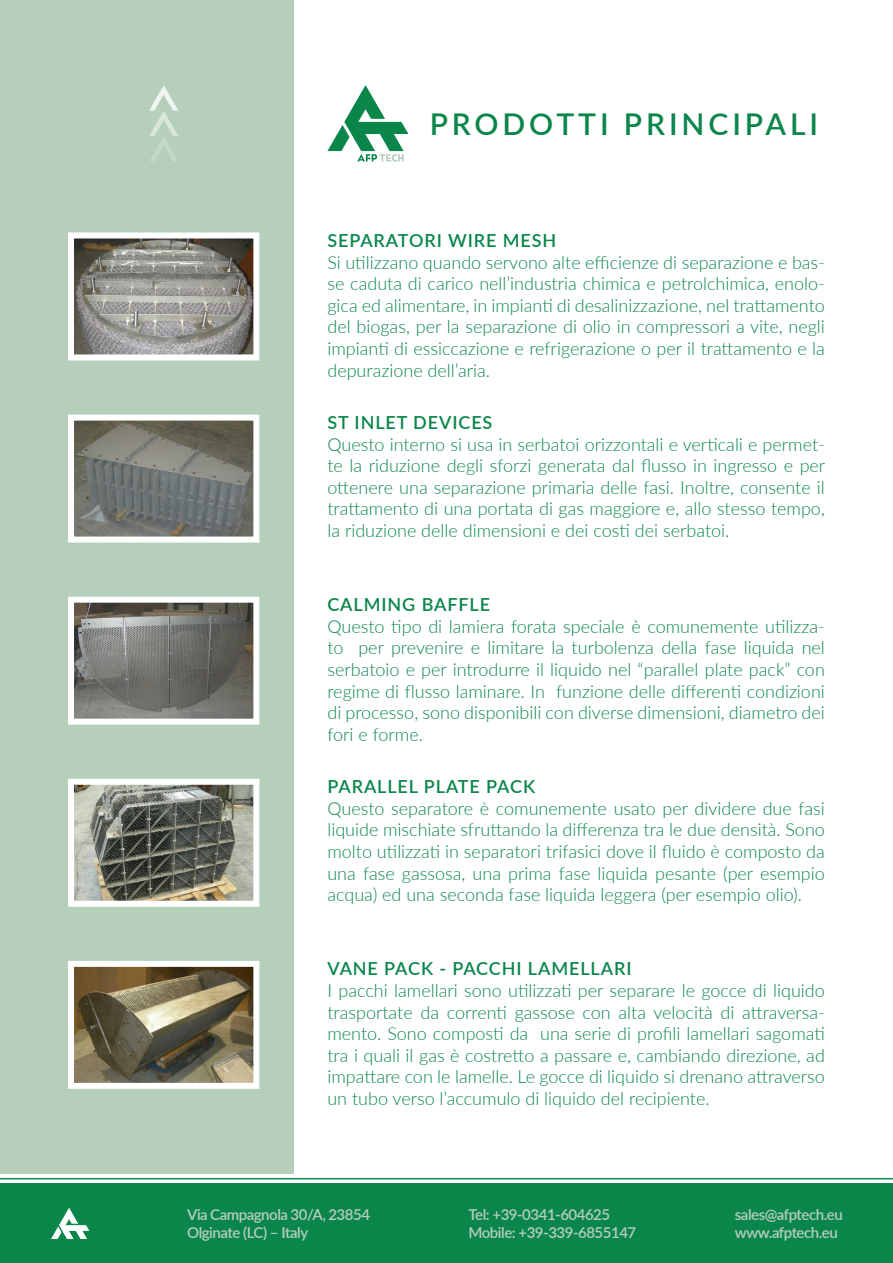
<style>
.page{position:relative;width:893px;height:1263px;background:#fff}
.page>*{position:absolute;margin:0;border:0;box-sizing:border-box;transform-origin:0 0}
.t1{font:600 30px "Lato";letter-spacing:.13em;color:#0b864b}
.t2{font:300 18px/21.6px "Lato";color:#0b864b;text-align:justify}
.t3{font:600 18px "Lato";letter-spacing:.05em;color:#0b864b}
.t4{font:600 15px "Lato";letter-spacing:-.03em;color:#b5cfbb}
</style>
<div class="page">
<div style="left:0;top:0;width:293px;height:1174px;background:#b5cfbb"></div>
<svg style="left:68px;top:232px;width:192px;height:129px;background:#9b9a95"></svg>
<svg style="left:68px;top:596px;width:192px;height:129px;background:#868681"></svg>
<svg style="left:68px;top:961px;width:192px;height:128px;background:#887f68"></svg>
<svg style="left:68px;top:414px;width:192px;height:129px;background:#868883"></svg>
<svg style="left:68px;top:778px;width:192px;height:129px;background:#8f9187"></svg>
<svg style="left:327px;top:85px;width:81px;height:77px"></svg>
<svg style="left:149px;top:85px;width:29px;height:76px"></svg>
<hr style="left:0;top:1178px;width:893px;height:1px;background:#0b864b">
<div style="left:0;top:1184px;width:893px;height:79px;background:#0b864b"></div>
<svg style="left:51px;top:1208px;width:38px;height:31px"></svg>
<p class="t1" style="left:430px;top:103px;width:390px">PRODOTTI PRINCIPALI</p>
<p class="t3" style="left:327px;top:227px;width:230px">SEPARATORI WIRE MESH</p>
<p class="t2" style="left:327px;top:251px;width:499px">Si utilizzano quando servono alte efficienze di separazione e bas&shy;se caduta di carico nell’industria chimica e petrolchimica, enolo&shy;gica ed alimentare, in impianti di desalinizzazione, nel trattamento del biogas, per la separazione di olio in compressori a vite, negli impianti di essiccazione e refrigerazione o per il trattamento e la depurazione dell’aria.</p>
<p class="t3" style="left:327px;top:409px;width:166px">ST INLET DEVICES</p>
<p class="t2" style="left:327px;top:433px;width:499px">Questo interno si usa in serbatoi orizzontali e verticali e permet&shy;te la riduzione degli sforzi generata dal flusso in ingresso e per ottenere una separazione primaria delle fasi. Inoltre, consente il trattamento di una portata di gas maggiore e, allo stesso tempo, la riduzione delle dimensioni e dei costi dei serbatoi.</p>
<p class="t3" style="left:327px;top:591px;width:164px">CALMING BAFFLE</p>
<p class="t2" style="left:327px;top:615px;width:499px">Questo tipo di lamiera forata speciale è comunemente utilizza&shy;to per prevenire e limitare la turbolenza della fase liquida nel serbatoio e per introdurre il liquido nel “parallel plate pack” con regime di flusso laminare. In funzione delle differenti condizioni di processo, sono disponibili con diverse dimensioni, diametro dei fori e forme.</p>
<p class="t3" style="left:327px;top:774px;width:209px">PARALLEL PLATE PACK</p>
<p class="t2" style="left:327px;top:797px;width:499px">Questo separatore è comunemente usato per dividere due fasi liquide mischiate sfruttando la differenza tra le due densità. Sono molto utilizzati in separatori trifasici dove il fluido è composto da una fase gassosa, una prima fase liquida pesante (per esempio acqua) ed una seconda fase liquida leggera (per esempio olio).</p>
<p class="t3" style="left:327px;top:956px;width:306px">VANE PACK - PACCHI LAMELLARI</p>
<p class="t2" style="left:327px;top:979px;width:499px">I pacchi lamellari sono utilizzati per separare le gocce di liquido trasportate da correnti gassose con alta velocità di attraversa&shy;mento. Sono composti da una serie di profili lamellari sagomati tra i quali il gas è costretto a passare e, cambiando direzione, ad impattare con le lamelle. Le gocce di liquido si drenano attraverso un tubo verso l’accumulo di liquido del recipiente.</p>
<p class="t4" style="left:187px;top:1203px;width:184px">Via Campagnola 30/A, 23854</p>
<p class="t4" style="left:187px;top:1221px;width:122px">Olginate (LC) – Italy</p>
<p class="t4" style="left:468px;top:1203px;width:143px">Tel: +39-0341-604625</p>
<p class="t4" style="left:468px;top:1221px;width:169px">Mobile: +39-339-6855147</p>
<p class="t4" style="left:735px;top:1203px;width:109px">sales@afptech.eu</p>
<p class="t4" style="left:735px;top:1221px;width:104px">www.afptech.eu</p>
</div>
